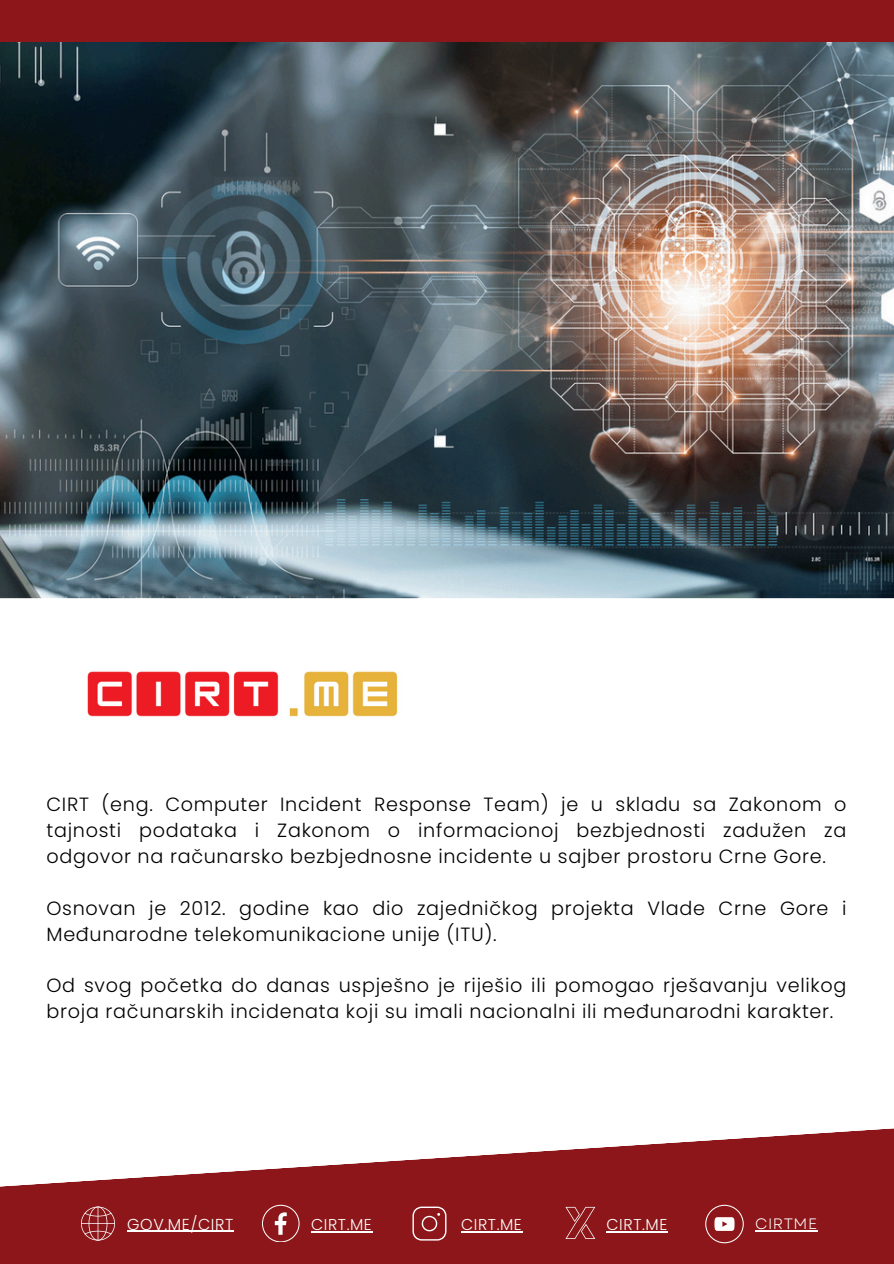
<style>
.page{position:relative;width:894px;height:1264px;background:#fff}
.page>*{position:absolute;margin:0;border:0;box-sizing:border-box;transform-origin:0 0}
.t1{font:300 19.2px/25.8px "Poppins";letter-spacing:.035em;color:#000}
.t2{font:300 15.9px "Poppins";letter-spacing:.035em;color:#fff}
.t3{font:300 15.75px "Poppins";letter-spacing:.035em;color:#fff}
.t4{font:15px "Garet";letter-spacing:.035em;color:#fff}
</style>
<div class="page">
<img style="left:87px;top:671px;width:311px;height:46px">
<svg style="left:0;top:1128px;width:893px;height:135px;fill:#8c1619"></svg>
<svg style="left:81px;top:1206px;width:34px;height:34px"></svg>
<svg style="left:262px;top:1204px;width:37px;height:37px"></svg>
<svg style="left:412px;top:1206px;width:34px;height:34px"></svg>
<svg style="left:565px;top:1206px;width:30px;height:32px"></svg>
<svg style="left:705px;top:1204px;width:38px;height:38px"></svg>
<div style="left:0;top:0;width:893px;height:43px;background:#8c1619"></div>
<img style="left:0;top:43px;width:893px;height:556px">
<hr style="left:127px;top:1230px;width:107px;height:1px;background:#fff">
<hr style="left:311px;top:1231px;width:61px;height:1px;background:#fff">
<hr style="left:461px;top:1231px;width:61px;height:1px;background:#fff">
<hr style="left:606px;top:1231px;width:61px;height:1px;background:#fff">
<hr style="left:754px;top:1229px;width:63px;height:2px;background:#fff">
<p class="t1" style="left:46px;top:791px;width:801px;text-align:justify">CIRT (eng. Computer Incident Response Team) je u skladu sa Zakonom o tajnosti podataka i Zakonom o informacionoj bezbjednosti zadužen za odgovor na računarsko bezbjednosne incidente u sajber prostoru Crne Gore.</p>
<p class="t1" style="left:46px;top:895px;width:801px">Osnovan je 2012. godine kao dio zajedničkog projekta Vlade Crne Gore i<br>Međunarodne telekomunikacione unije (ITU).</p>
<p class="t1" style="left:46px;top:972px;width:801px">Od svog početka do danas uspješno je riješio ili pomogao rješavanju velikog broja računarskih incidenata koji su imali nacionalni ili međunarodni karakter.</p>
<h1 class="t2" style="left:127px;top:1212px;width:107px">GOV.ME/CIRT</h1>
<h1 class="t3" style="left:311px;top:1213px;width:62px">CIRT.ME</h1>
<h1 class="t3" style="left:461px;top:1213px;width:62px">CIRT.ME</h1>
<p class="t3" style="left:606px;top:1213px;width:62px">CIRT.ME</p>
<p class="t4" style="left:754px;top:1212px;width:64px">CIRTME</p>
</div>
